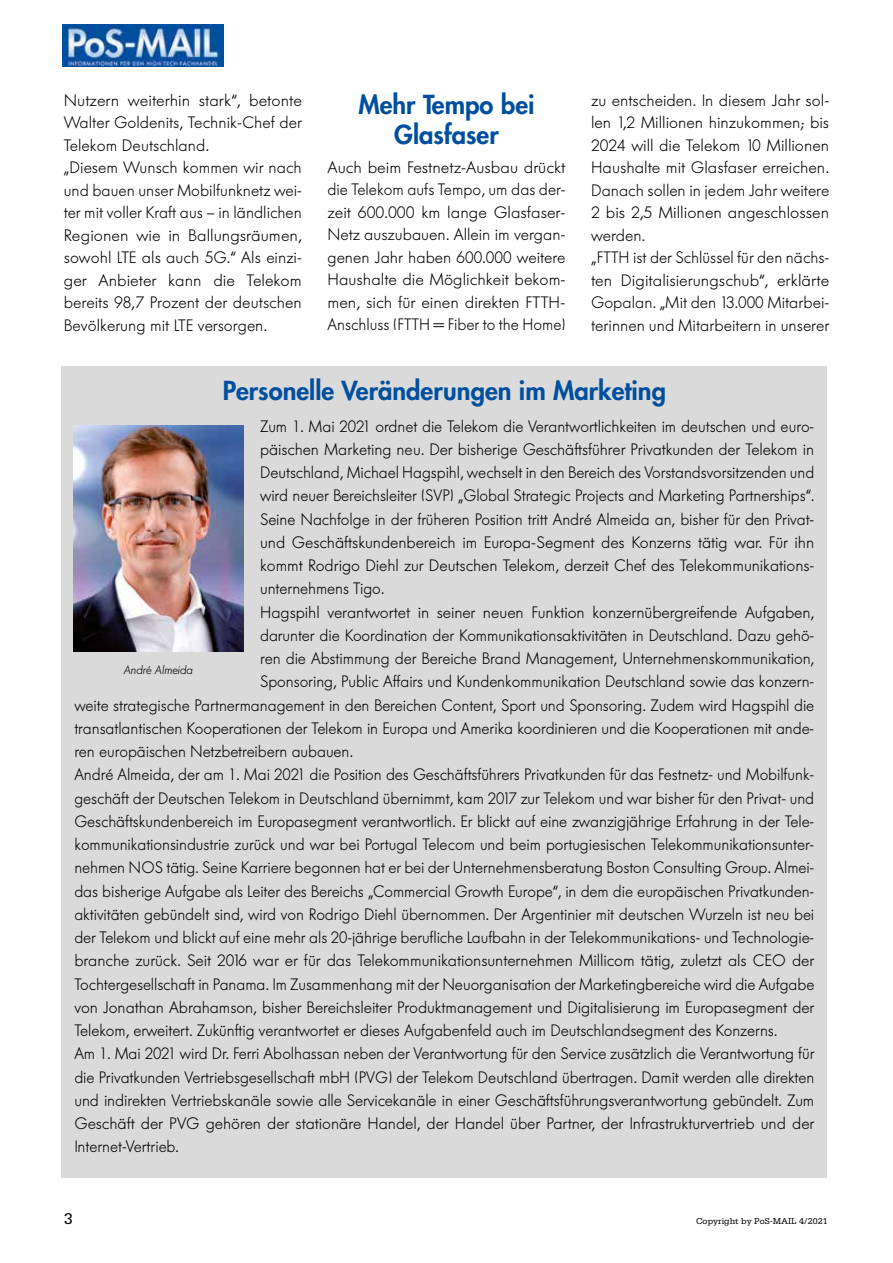
<style>
.page{position:relative;width:893px;height:1263px;background:#fff}
.page>*{position:absolute;margin:0;border:0;box-sizing:border-box;transform-origin:0 0}
.t1{font:800 25.5px/30px "Futura";color:#004f9f;text-align:center}
.t2{font:300 16.5px/22.5px "Futura BQ";letter-spacing:-.005em;color:#000}
.t3{font:16.5px "Serifa";color:#000}
.t4{font:italic 300 12px "Futura BQ";color:#000}
.t5{font:9px "Serifa";color:#000}
</style>
<div class="page">
<img style="left:63px;top:25px;width:160px;height:42px">
<div style="left:62px;top:367px;width:765px;height:811px;background:#dadada"></div>
<img style="left:73px;top:425px;width:170px;height:227px">
<p class="t2" style="left:64px;top:89px;width:240px">Nutzern weiterhin stark“, betonte Walter Goldenits, Technik-Chef der Telekom Deutschland.<br>„Diesem Wunsch kommen wir nach und bauen unser Mobilfunknetz wei&shy;ter mit voller Kraft aus – in ländlichen Regionen wie in Ballungsräumen, sowohl LTE als auch 5G.“ Als einzi&shy;ger Anbieter kann die Telekom bereits 98,7 Prozent der deutschen Bevölkerung mit LTE versorgen.</p>
<h1 class="t1" style="left:358px;top:89px;width:178px">Mehr Tempo bei<br>Glasfaser</h1>
<p class="t2" style="left:327px;top:156px;width:240px;text-align:justify">Auch beim Festnetz-Ausbau drückt die Telekom aufs Tempo, um das der&shy;zeit 600.000 km lange Glasfaser-Netz auszubauen. Allein im vergan&shy;genen Jahr haben 600.000 weitere Haushalte die Möglichkeit bekom&shy;men, sich für einen direkten FTTH-Anschluss (FTTH = Fiber to the Home)</p>
<p class="t2" style="left:591px;top:89px;width:240px">zu entscheiden. In diesem Jahr sol&shy;len 1,2 Millionen hinzukommen; bis 2024 will die Telekom 10 Millionen Haushalte mit Glasfaser erreichen.<br>Danach sollen in jedem Jahr weitere 2 bis 2,5 Millionen angeschlossen werden.<br>„FTTH ist der Schlüssel für den nächs&shy;ten Digitalisierungschub“, erklärte Gopalan. „Mit den 13.000 Mitarbei&shy;terinnen und Mitarbeitern in unserer</p>
<h1 class="t1" style="left:223px;top:375px;width:445px">Personelle Veränderungen im Marketing</h1>
<p class="t2" style="left:260px;top:415px;width:556px">Zum 1. Mai 2021 ordnet die Telekom die Verantwortlichkeiten im deutschen und euro-</p>
<p class="t2" style="left:260px;top:438px;width:556px">päischen Marketing neu. Der bisherige Geschäftsführer Privatkunden der Telekom in</p>
<p class="t2" style="left:260px;top:461px;width:556px">Deutschland, Michael Hagspihl, wechselt in den Bereich des Vorstandsvorsitzenden und</p>
<p class="t2" style="left:260px;top:485px;width:556px">wird neuer Bereichsleiter (SVP) „Global Strategic Projects and Marketing Partnerships“.</p>
<p class="t2" style="left:260px;top:508px;width:556px">Seine Nachfolge in der früheren Position tritt André Almeida an, bisher für den Privat-</p>
<p class="t2" style="left:260px;top:531px;width:556px">und Geschäftskundenbereich im Europa-Segment des Konzerns tätig war. Für ihn</p>
<p class="t2" style="left:260px;top:554px;width:556px">kommt Rodrigo Diehl zur Deutschen Telekom, derzeit Chef des Telekommunikations-</p>
<p class="t2" style="left:260px;top:578px;width:126px">unternehmens Tigo.</p>
<p class="t2" style="left:260px;top:601px;width:556px">Hagspihl verantwortet in seiner neuen Funktion konzernübergreifende Aufgaben,</p>
<p class="t2" style="left:260px;top:624px;width:556px">darunter die Koordination der Kommunikationsaktivitäten in Deutschland. Dazu gehö-</p>
<p class="t2" style="left:260px;top:647px;width:556px">ren die Abstimmung der Bereiche Brand Management, Unternehmenskommunikation,</p>
<p class="t2" style="left:260px;top:671px;width:556px">Sponsoring, Public Affairs und Kundenkommunikation Deutschland sowie das konzern-</p>
<p class="t2" style="left:74px;top:694px;width:741px">weite strategische Partnermanagement in den Bereichen Content, Sport und Sponsoring. Zudem wird Hagspihl die</p>
<p class="t2" style="left:74px;top:717px;width:741px">transatlantischen Kooperationen der Telekom in Europa und Amerika koordinieren und die Kooperationen mit ande-</p>
<p class="t2" style="left:74px;top:740px;width:280px">ren europäischen Netzbetreibern aubauen.</p>
<p class="t2" style="left:74px;top:764px;width:741px">André Almeida, der am 1. Mai 2021 die Position des Geschäftsführers Privatkunden für das Festnetz- und Mobilfunk-</p>
<p class="t2" style="left:74px;top:787px;width:741px">geschäft der Deutschen Telekom in Deutschland übernimmt, kam 2017 zur Telekom und war bisher für den Privat- und</p>
<p class="t2" style="left:74px;top:810px;width:741px">Geschäftskundenbereich im Europasegment verantwortlich. Er blickt auf eine zwanzigjährige Erfahrung in der Tele-</p>
<p class="t2" style="left:74px;top:833px;width:741px">kommunikationsindustrie zurück und war bei Portugal Telecom und beim portugiesischen Telekommunikationsunter-</p>
<p class="t2" style="left:74px;top:857px;width:741px">nehmen NOS tätig. Seine Karriere begonnen hat er bei der Unternehmensberatung Boston Consulting Group. Almei-</p>
<p class="t2" style="left:74px;top:880px;width:741px">das bisherige Aufgabe als Leiter des Bereichs „Commercial Growth Europe“, in dem die europäischen Privatkunden-</p>
<p class="t2" style="left:74px;top:903px;width:741px">aktivitäten gebündelt sind, wird von Rodrigo Diehl übernommen. Der Argentinier mit deutschen Wurzeln ist neu bei</p>
<p class="t2" style="left:74px;top:926px;width:741px">der Telekom und blickt auf eine mehr als 20-jährige berufliche Laufbahn in der Telekommunikations- und Technologie-</p>
<p class="t2" style="left:74px;top:950px;width:741px">branche zurück. Seit 2016 war er für das Telekommunikationsunternehmen Millicom tätig, zuletzt als CEO der</p>
<p class="t2" style="left:74px;top:973px;width:741px">Tochtergesellschaft in Panama. Im Zusammenhang mit der Neuorganisation der Marketingbereiche wird die Aufgabe</p>
<p class="t2" style="left:74px;top:996px;width:741px">von Jonathan Abrahamson, bisher Bereichsleiter Produktmanagement und Digitalisierung im Europasegment der</p>
<p class="t2" style="left:74px;top:1019px;width:705px">Telekom, erweitert. Zukünftig verantwortet er dieses Aufgabenfeld auch im Deutschlandsegment des Konzerns.</p>
<p class="t2" style="left:74px;top:1043px;width:741px">Am 1. Mai 2021 wird Dr. Ferri Abolhassan neben der Verantwortung für den Service zusätzlich die Verantwortung für</p>
<p class="t2" style="left:74px;top:1066px;width:741px">die Privatkunden Vertriebsgesellschaft mbH (PVG) der Telekom Deutschland übertragen. Damit werden alle direkten</p>
<p class="t2" style="left:74px;top:1089px;width:741px">und indirekten Vertriebskanäle sowie alle Servicekanäle in einer Geschäftsführungsverantwortung gebündelt. Zum</p>
<p class="t2" style="left:74px;top:1112px;width:741px">Geschäft der PVG gehören der stationäre Handel, der Handel über Partner, der Infrastrukturvertrieb und der</p>
<p class="t2" style="left:74px;top:1136px;width:106px">Internet-Vertrieb.</p>
<p class="t4" style="left:123px;top:663px;width:71px">André Almeida</p>
<p class="t3" style="left:64px;top:1210px;width:11px">3</p>
<p class="t5" style="left:696px;top:1216px;width:133px">Copyright by PoS-MAIL 4/2021</p>
</div>
